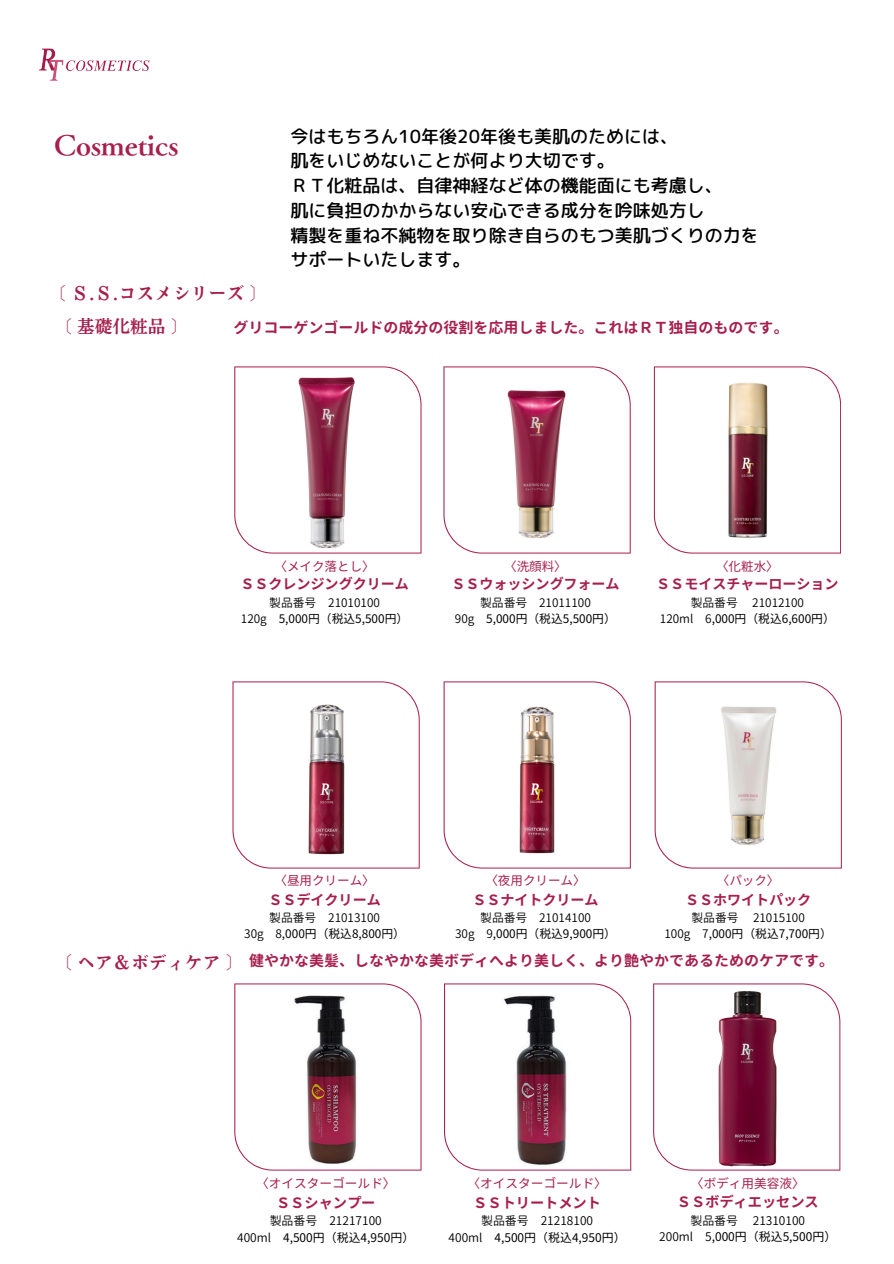
<style>
.page{position:relative;width:894px;height:1264px;background:#fff}
.page>*{position:absolute;margin:0;border:0;box-sizing:border-box;transform-origin:0 0}
.t1{font:27px "Canva Tsuku A Old Min Pr 6 N B";color:#a71f4c}
.t2{font:18px/24.8px "rounded mplus 1 p medium";color:#000}
.t3{font:18px "Nud Motoya Mincho Std W6";color:#a71f4c}
.t4{font:17.85px "Nud Motoya Mincho Std W6";color:#a71f4c}
.t5{font:17.7px "Nud Motoya Mincho Std W6";color:#a71f4c}
.t6{font:700 15px "Gen Jyuu Gothic";color:#a71f4c}
.t7{font:14.1px "Gen Ei Gothic M B";color:#a71f4c}
.t8{font:13.95px "Gen Ei Gothic M B";color:#a71f4c}
.t9{font:12.75px "Gen Ei Gothic M R";color:#a71f4c}
.t10{font:12.6px "Gen Ei Gothic M R";color:#a71f4c}
.t11{font:12px "Gen Jyuu Gothic";color:#000}
.t12{font:12px "Gen Jyuu Gothic";color:#000}
.t13{font:11.85px "Gen Jyuu Gothic";color:#000}
.t14{font:11.85px "Gen Jyuu Gothic";color:#000}
.s1{font-style:inherit}
</style>
<div class="page">
<img style="left:39px;top:48px;width:111px;height:33px">
<svg style="left:234px;top:983px;width:187px;height:187px"></svg>
<svg style="left:444px;top:983px;width:187px;height:187px"></svg>
<svg style="left:653px;top:983px;width:187px;height:187px"></svg>
<svg style="left:234px;top:366px;width:187px;height:187px"></svg>
<svg style="left:443px;top:366px;width:187px;height:187px"></svg>
<svg style="left:653px;top:366px;width:187px;height:187px"></svg>
<svg style="left:654px;top:681px;width:187px;height:187px"></svg>
<svg style="left:232px;top:681px;width:187px;height:187px"></svg>
<svg style="left:443px;top:681px;width:187px;height:187px"></svg>
<p class="t1" style="left:54px;top:131px;width:126px">Cosmetics</p>
<p class="t2" style="left:290px;top:123px;width:470px">今はもちろん10年後20年後も美肌のためには、<br>肌をいじめないことが何より大切です。<br>ＲＴ化粧品は、自律神経など体の機能面にも考慮し、<br>肌に負担のかからない安心できる成分を吟味処方し<br>精製を重ね不純物を取り除き自らのもつ美肌づくりの力をサポートいたします。</p>
<p class="t3" style="left:48px;top:284px;width:222px">〔Ｓ.Ｓ.コスメシリーズ〕</p>
<p class="t5" style="left:54px;top:317px;width:136px">〔基礎化粧品〕</p>
<p class="t6" style="left:233px;top:316px;width:556px">グリコーゲンゴールドの成分の役割を応用しました。これはＲＴ独自のものです。</p>
<p class="t10" style="left:274px;top:558px;width:102px">〈メイク落とし〉</p>
<p class="t8" style="left:240px;top:575px;width:170px">ＳＳクレンジングクリーム</p>
<p class="t14" style="left:269px;top:594px;width:112px">製品番号　21010100</p>
<p class="t13" style="left:241px;top:610px;width:169px"><span class="s1">120g　</span>5,000円（税込5,500円）</p>
<p class="t10" style="left:504px;top:558px;width:64px">〈洗顔料〉</p>
<p class="t8" style="left:451px;top:575px;width:170px">ＳＳウォッシングフォーム</p>
<p class="t14" style="left:480px;top:594px;width:112px">製品番号　21011100</p>
<p class="t13" style="left:455px;top:610px;width:162px"><span class="s1">90g　</span>5,000円（税込5,500円）</p>
<p class="t10" style="left:715px;top:558px;width:64px">〈化粧水〉</p>
<h3 class="t8" style="left:656px;top:575px;width:184px">ＳＳモイスチャーローション</h3>
<h5 class="t14" style="left:690px;top:594px;width:115px">製品番号　 21012100</h5>
<p class="t13" style="left:659px;top:610px;width:176px"><span class="s1">120ml　6</span>,000円（税込6,600円）</p>
<p class="t10" style="left:274px;top:872px;width:102px">〈昼用クリーム〉</p>
<p class="t8" style="left:268px;top:890px;width:113px">ＳＳデイクリーム</p>
<p class="t14" style="left:269px;top:909px;width:112px">製品番号 21013100</p>
<p class="t13" style="left:244px;top:924px;width:162px"><span class="s1">30g 8</span>,000円（税込8,800円）</p>
<p class="t10" style="left:485px;top:872px;width:102px">〈夜用クリーム〉</p>
<p class="t8" style="left:472px;top:890px;width:127px">ＳＳナイトクリーム</p>
<p class="t14" style="left:480px;top:909px;width:112px">製品番号 21014100</p>
<p class="t13" style="left:455px;top:924px;width:162px"><span class="s1">30g 9</span>,000円（税込9,900円）</p>
<p class="t10" style="left:716px;top:872px;width:64px">〈パック〉</p>
<p class="t8" style="left:685px;top:890px;width:127px">ＳＳホワイトパック</p>
<p class="t14" style="left:691px;top:909px;width:115px">製品番号 21015100</p>
<p class="t13" style="left:664px;top:924px;width:169px"><span class="s1">100g 7</span>,000円（税込7,700円）</p>
<h3 class="t4" style="left:54px;top:952px;width:191px">〔ヘア＆ボディケア〕</h3>
<h2 class="t6" style="left:249px;top:950px;width:586px">健やかな美髪、しなやかな美ボディへより美しく、より艶やかであるためのケアです。</h2>
<p class="t9" style="left:256px;top:1175px;width:141px">〈オイスターゴールド〉</p>
<p class="t7" style="left:276px;top:1193px;width:101px">ＳＳシャンプー</p>
<p class="t12" style="left:269px;top:1212px;width:114px">製品番号 21217100</p>
<p class="t11" style="left:237px;top:1228px;width:178px"><span class="s1">400ml</span> 4,500円（税込4,950円）</p>
<p class="t9" style="left:467px;top:1175px;width:141px">〈オイスターゴールド〉</p>
<p class="t7" style="left:473px;top:1193px;width:129px">ＳＳトリートメント</p>
<p class="t12" style="left:481px;top:1212px;width:114px">製品番号 21218100</p>
<p class="t11" style="left:448px;top:1228px;width:178px"><span class="s1">400ml</span> 4,500円（税込4,950円）</p>
<p class="t9" style="left:690px;top:1174px;width:116px">〈ボディ用美容液〉</p>
<p class="t7" style="left:676px;top:1193px;width:143px">ＳＳボディエッセンス</p>
<p class="t12" style="left:690px;top:1211px;width:116px">製品番号 21310100</p>
<p class="t11" style="left:659px;top:1228px;width:178px"><span class="s1">200ml 5</span>,000円（税込5,500円）</p>
</div>
